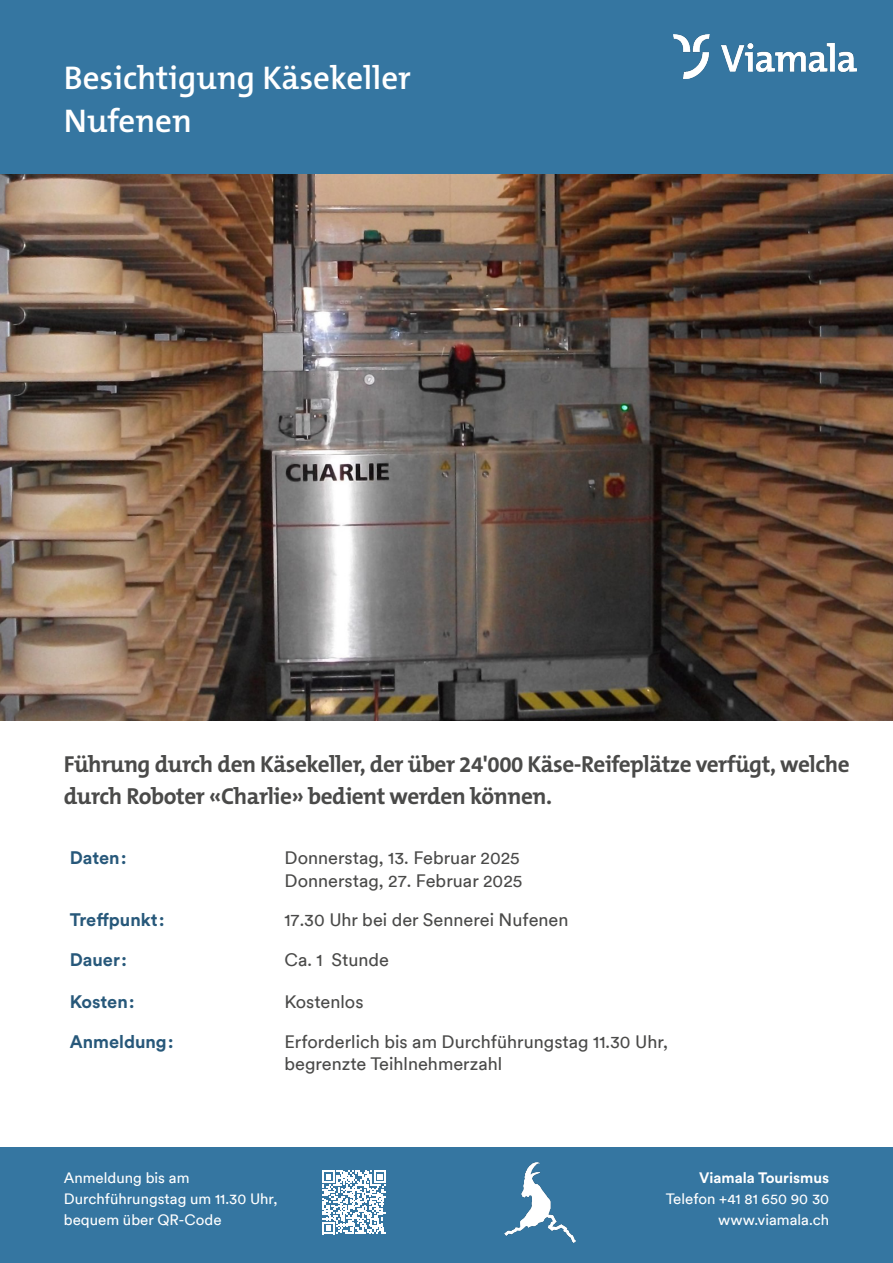
<style>
.page{position:relative;width:893px;height:1263px;background:#fff}
.page>*{position:absolute;margin:0;border:0;box-sizing:border-box;transform-origin:0 0}
.t1{font:600 33px/42.9px "The Mix B W6";color:#fff}
.t2{font:700 23.25px/31.5px "The Mix B W7";letter-spacing:-.02em;color:#4a4a49}
.t3{font:18px/22.5px "Circulargraubuenden TT";color:#4a4a49}
.t4{font:700 18px "Circulargraubuenden";color:#27587a}
.t5{font:15px/21px "Circulargraubuenden TT";color:#fff}
.t6{font:700 15px "Circulargraubuenden";color:#fff}
.t7{font:14.4px "Circulargraubuenden TT";color:#fff}
.s1{font-size:22.35px}
.s2{font-size:17.25px}
.s3{font-size:14.4px}
.s4{font-size:15px}
</style>
<div class="page">
<div style="left:0;top:0;width:893px;height:174px;background:#3576a1"></div>
<div style="left:0;top:1147px;width:893px;height:116px;background:#3576a1"></div>
<svg style="left:323px;top:1170px;width:63px;height:64px"></svg>
<img style="left:673px;top:35px;width:184px;height:43px">
<img style="left:0;top:174px;width:893px;height:547px">
<img style="left:505px;top:1162px;width:71px;height:80px">
<h1 class="t1" style="left:64px;top:57px;width:349px">Besichtigung Käsekeller<br>Nufenen</h1>
<p class="t2" style="left:64px;top:748px;width:787px">Führung durch den Käsekeller, der über <span class="s1">24</span>'<span class="s1">000</span> Käse-Reifeplätze verfügt, welche durch Roboter «Charlie» bedient werden können.</p>
<p class="t4" style="left:70px;top:845px;width:58px">Daten:</p>
<p class="t3" style="left:285px;top:846px;width:240px">Donnerstag, <span class="s2">13</span>. Februar <span class="s2">2025<br></span>Donnerstag, <span class="s2">27</span>. Februar <span class="s2">2025</span></p>
<p class="t4" style="left:70px;top:907px;width:96px">Treffpunkt:</p>
<p class="t3" style="left:285px;top:908px;width:285px"><span class="s2">17</span>.<span class="s2">30</span> Uhr bei der Sennerei Nufenen</p>
<p class="t4" style="left:70px;top:948px;width:59px">Dauer:</p>
<p class="t3" style="left:285px;top:948px;width:106px">Ca. <span class="s2">1</span> Stunde</p>
<p class="t4" style="left:70px;top:989px;width:66px">Kosten:</p>
<p class="t3" style="left:285px;top:990px;width:81px">Kostenlos</p>
<p class="t4" style="left:70px;top:1029px;width:105px">Anmeldung:</p>
<p class="t3" style="left:284px;top:1029px;width:385px">Erforderlich bis am Durchführungstag <span class="s2">11</span>.<span class="s2">30</span> Uhr, begrenzte Teihlnehmerzahl</p>
<p class="t5" style="left:64px;top:1167px;width:215px">Anmeldung bis am<br>Durchführungstag um <span class="s3">11</span>.<span class="s3">30</span> Uhr, bequem über QR-Code</p>
<p class="t6" style="left:699px;top:1168px;width:132px">Viamala Tourismus</p>
<p class="t7" style="left:666px;top:1190px;width:165px"><span class="s4">Telefon +</span>41 81 650 90 30</p>
<p class="t5" style="left:718px;top:1209px;width:112px">www.viamala.ch</p>
</div>
